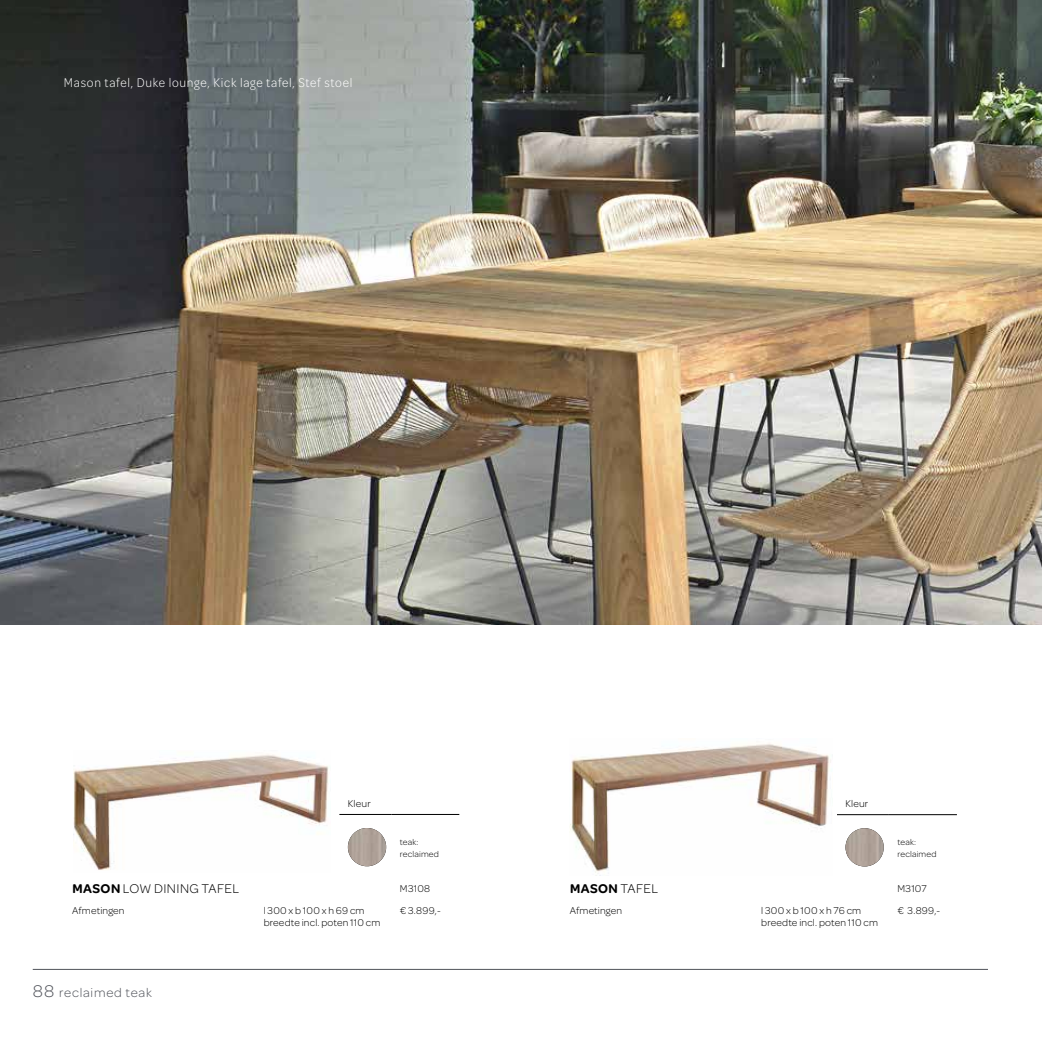
<style>
.page{position:relative;width:1042px;height:1042px;background:#fff}
.page>*{position:absolute;margin:0;border:0;box-sizing:border-box;transform-origin:0 0}
.t1{font:300 13.5px "Omnes Cond";letter-spacing:.055em;color:#fff}
.t2{font:300 13.5px "Omnes";letter-spacing:.03em;color:#000}
.t3{font:300 13.5px "Omnes";letter-spacing:.06em;color:#50535a}
.t4{font:600 13.5px "Omnes";letter-spacing:.035em;color:#000}
.t5{font:300 10.5px/12px "Omnes";letter-spacing:.015em;color:#000}
.t6{font:300 9px/12px "Omnes";letter-spacing:.02em;color:#000}
.s1{font-weight:600}
.s2{font-weight:300}
.s3{font-size:18px}
</style>
<div class="page">
<img style="left:0;top:0;width:1042px;height:624px">
<img style="left:570px;top:743px;width:261px;height:130px">
<hr style="left:837px;top:814px;width:52px;height:1px;background:#000">
<hr style="left:889px;top:814px;width:68px;height:1px;background:#000">
<img style="left:845px;top:828px;width:39px;height:38px;border-radius:19px">
<img style="left:73px;top:754px;width:256px;height:116px">
<hr style="left:339px;top:814px;width:52px;height:1px;background:#000">
<hr style="left:391px;top:814px;width:68px;height:1px;background:#000">
<img style="left:348px;top:828px;width:38px;height:38px;border-radius:19px">
<hr style="left:33px;top:969px;width:955px;height:1px;background:#50535a">
<p class="t1" style="left:64px;top:74px;width:290px">Mason tafel, Duke lounge, Kick lage tafel, Stef stoel</p>
<p class="t5" style="left:348px;top:796px;width:24px">Kleur</p>
<p class="t5" style="left:845px;top:797px;width:24px">Kleur</p>
<p class="t6" style="left:400px;top:835px;width:41px">teak: reclaimed</p>
<p class="t6" style="left:897px;top:835px;width:41px">teak: reclaimed</p>
<p class="t2" style="left:72px;top:880px;width:168px"><span class="s1">MASON</span> LOW DINING TAFEL</p>
<p class="t5" style="left:400px;top:881px;width:32px">M3108</p>
<p class="t5" style="left:72px;top:903px;width:54px">Afmetingen</p>
<p class="t5" style="left:264px;top:903px;width:118px">l 300 x b 100 x h 69 cm breedte incl. poten 110 cm</p>
<p class="t5" style="left:400px;top:903px;width:42px">€ 3.899,-</p>
<p class="t4" style="left:570px;top:879px;width:90px">MASON <span class="s2">TAFEL</span></p>
<p class="t5" style="left:897px;top:881px;width:31px">M3107</p>
<p class="t5" style="left:570px;top:903px;width:54px">Afmetingen</p>
<p class="t5" style="left:761px;top:903px;width:118px">l 300 x b 100 x h 76 cm breedte incl. poten 110 cm</p>
<p class="t5" style="left:897px;top:903px;width:44px">€ 3.899,-</p>
<p class="t3" style="left:33px;top:983px;width:121px"><span class="s3">88</span> reclaimed teak</p>
</div>
